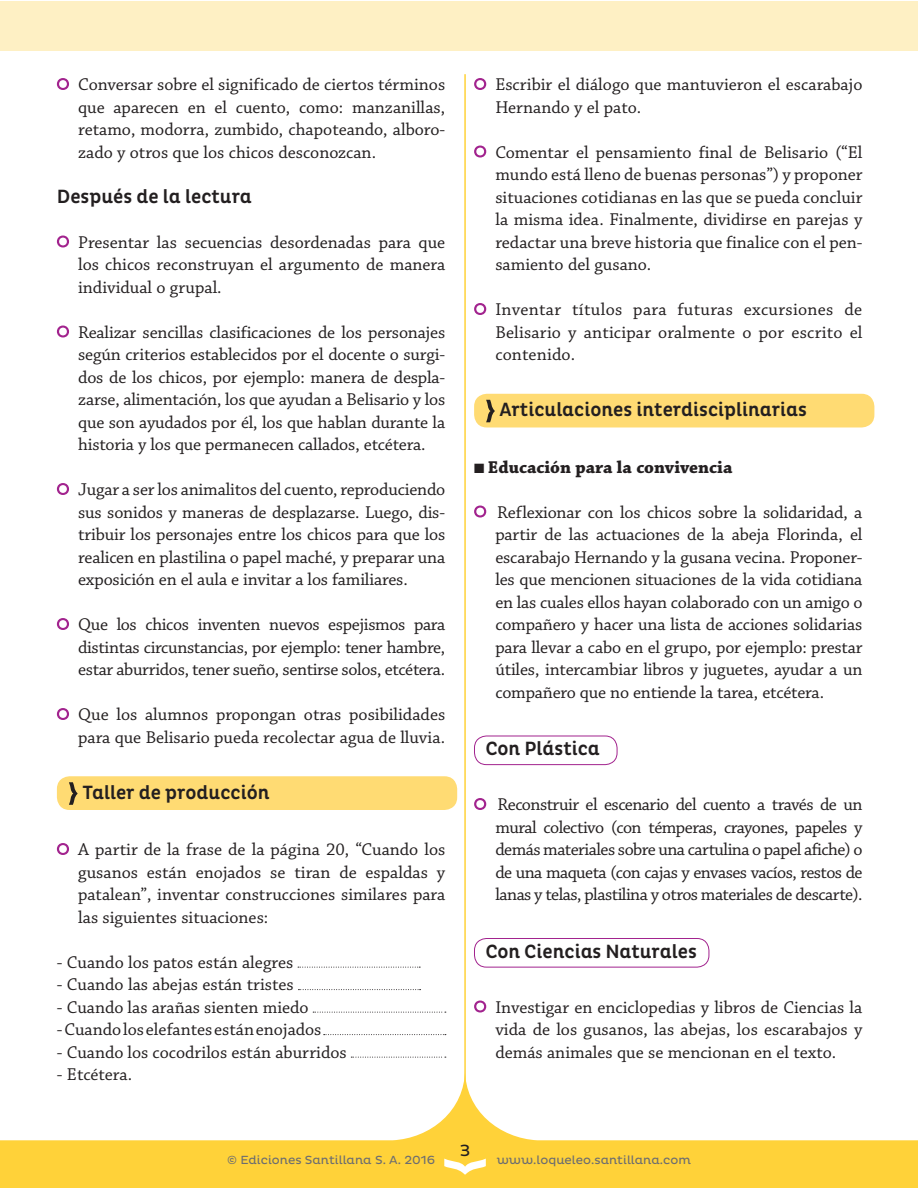
<style>
.page{position:relative;width:918px;height:1188px;background:#fff}
.page>*{position:absolute;margin:0;border:0;box-sizing:border-box;transform-origin:0 0}
.t1{font:500 19.5px "Pluto Cond";color:#231f20}
.t2{font:18px/22.5px "Chaparral Pro";color:#231f20;text-align:justify}
.t3{font:700 18px "Chaparral Pro";color:#231f20}
.t4{font:16.5px "Pluto";color:#231f20}
.t5{font:12px "Pluto";color:#6c6d70}
</style>
<div class="page">
<svg style="left:57px;top:78px;width:12px;height:12px"></svg>
<svg style="left:57px;top:236px;width:12px;height:11px"></svg>
<svg style="left:57px;top:326px;width:12px;height:11px"></svg>
<svg style="left:57px;top:483px;width:12px;height:12px"></svg>
<svg style="left:57px;top:618px;width:12px;height:12px"></svg>
<svg style="left:57px;top:708px;width:12px;height:12px"></svg>
<div style="left:57px;top:776px;width:400px;height:34px;background:#ffdb73;border-radius:13px"></div>
<svg style="left:69px;top:782px;width:9px;height:23px"></svg>
<svg style="left:57px;top:843px;width:12px;height:12px"></svg>
<svg style="left:298px;top:967px;width:122px;height:1px"></svg>
<svg style="left:298px;top:989px;width:123px;height:1px"></svg>
<svg style="left:313px;top:1012px;width:133px;height:1px"></svg>
<svg style="left:324px;top:1034px;width:122px;height:1px"></svg>
<svg style="left:351px;top:1057px;width:95px;height:1px"></svg>
<svg style="left:474px;top:78px;width:12px;height:12px"></svg>
<svg style="left:474px;top:146px;width:12px;height:11px"></svg>
<svg style="left:474px;top:303px;width:12px;height:12px"></svg>
<div style="left:474px;top:394px;width:400px;height:33px;background:#ffdb73;border-radius:13px"></div>
<svg style="left:486px;top:400px;width:9px;height:22px"></svg>
<svg style="left:474px;top:506px;width:12px;height:11px"></svg>
<div style="left:474px;top:736px;width:143px;height:29px;border:1px solid #a2238e;border-radius:12px"></div>
<svg style="left:474px;top:798px;width:12px;height:12px"></svg>
<div style="left:474px;top:938px;width:235px;height:30px;border:1px solid #a2238e;border-radius:12px"></div>
<svg style="left:474px;top:1001px;width:12px;height:11px"></svg>
<svg style="left:0;top:1081px;width:918px;height:107px"></svg>
<hr style="left:464px;top:74px;width:2px;height:1028px;background:#ffd239">
<svg style="left:444px;top:1159px;width:42px;height:16px"></svg>
<div style="left:0;top:1px;width:918px;height:50px;background:#fef0c4"></div>
<p class="t2" style="left:78px;top:74px;width:369px">Conversar sobre el significado de ciertos términos que aparecen en el cuento, como: manzanillas, retamo, modorra, zumbido, chapoteando, alboro&shy;zado y otros que los chicos desconozcan.</p>
<p class="t1" style="left:57px;top:185px;width:197px">Después de la lectura</p>
<p class="t2" style="left:78px;top:231px;width:369px">Presentar las secuencias desordenadas para que los chicos reconstruyan el argumento de manera individual o grupal.</p>
<p class="t2" style="left:78px;top:321px;width:369px">Realizar sencillas clasificaciones de los personajes según criterios establecidos por el docente o surgi&shy;dos de los chicos, por ejemplo: manera de despla&shy;zarse, alimentación, los que ayudan a Belisario y los que son ayudados por él, los que hablan durante la historia y los que permanecen callados, etcétera.</p>
<p class="t2" style="left:78px;top:479px;width:369px">Jugar a ser los animalitos del cuento, reproduciendo sus sonidos y maneras de desplazarse. Luego, dis&shy;tribuir los personajes entre los chicos para que los realicen en plastilina o papel maché, y preparar una exposición en el aula e invitar a los familiares.</p>
<p class="t2" style="left:78px;top:614px;width:369px">Que los chicos inventen nuevos espejismos para distintas circunstancias, por ejemplo: tener hambre, estar aburridos, tener sueño, sentirse solos, etcétera.</p>
<p class="t2" style="left:78px;top:704px;width:369px">Que los alumnos propongan otras posibilidades para que Belisario pueda recolectar agua de lluvia.</p>
<p class="t1" style="left:82px;top:781px;width:189px">Taller de producción</p>
<p class="t2" style="left:78px;top:839px;width:369px">A partir de la frase de la página 20, “Cuando los gusanos están enojados se tiran de espaldas y patalean”, inventar construcciones similares para las siguientes situaciones:</p>
<p class="t2" style="left:57px;top:951px;width:238px">- Cuando los patos están alegres</p>
<p class="t2" style="left:57px;top:974px;width:238px">- Cuando las abejas están tristes</p>
<p class="t2" style="left:57px;top:996px;width:253px">- Cuando las arañas sienten miedo</p>
<p class="t2" style="left:57px;top:1019px;width:266px">- Cuando los elefantes están enojados</p>
<p class="t2" style="left:57px;top:1041px;width:291px">- Cuando los cocodrilos están aburridos</p>
<p class="t2" style="left:57px;top:1064px;width:77px">- Etcétera.</p>
<p class="t2" style="left:495px;top:74px;width:369px">Escribir el diálogo que mantuvieron el escarabajo<br>Hernando y el pato.</p>
<p class="t2" style="left:495px;top:141px;width:369px">Comentar el pensamiento final de Belisario (“El mundo está lleno de buenas personas”) y proponer situaciones cotidianas en las que se pueda concluir la misma idea. Finalmente, dividirse en parejas y redactar una breve historia que finalice con el pen&shy;samiento del gusano.</p>
<p class="t2" style="left:495px;top:299px;width:369px">Inventar títulos para futuras excursiones de Belisario y anticipar oralmente o por escrito el contenido.</p>
<p class="t1" style="left:500px;top:399px;width:309px">Articulaciones interdisciplinarias</p>
<p class="t3" style="left:474px;top:456px;width:260px">■ Educación para la convivencia</p>
<p class="t2" style="left:495px;top:501px;width:369px">Reflexionar con los chicos sobre la solidaridad, a partir de las actuaciones de la abeja Florinda, el escarabajo Hernando y la gusana vecina. Proponer&shy;les que mencionen situaciones de la vida cotidiana en las cuales ellos hayan colaborado con un amigo o compañero y hacer una lista de acciones solidarias para llevar a cabo en el grupo, por ejemplo: prestar útiles, intercambiar libros y juguetes, ayudar a un compañero que no entiende la tarea, etcétera.</p>
<p class="t1" style="left:485px;top:738px;width:116px">Con Plástica</p>
<p class="t2" style="left:495px;top:794px;width:369px">Reconstruir el escenario del cuento a través de un mural colectivo (con témperas, crayones, papeles y demás materiales sobre una cartulina o papel afiche) o de una maqueta (con cajas y envases vacíos, restos de lanas y telas, plastilina y otros materiales de descarte).</p>
<p class="t1" style="left:485px;top:940px;width:213px">Con Ciencias Naturales</p>
<p class="t2" style="left:495px;top:996px;width:369px">Investigar en enciclopedias y libros de Ciencias la vida de los gusanos, las abejas, los escarabajos y demás animales que se mencionan en el texto.</p>
<p class="t4" style="left:460px;top:1141px;width:12px">3</p>
<p class="t5" style="left:227px;top:1153px;width:210px">© Ediciones Santillana S. A. 2016</p>
<p class="t5" style="left:497px;top:1153px;width:196px">www.loqueleo.santillana.com</p>
</div>
